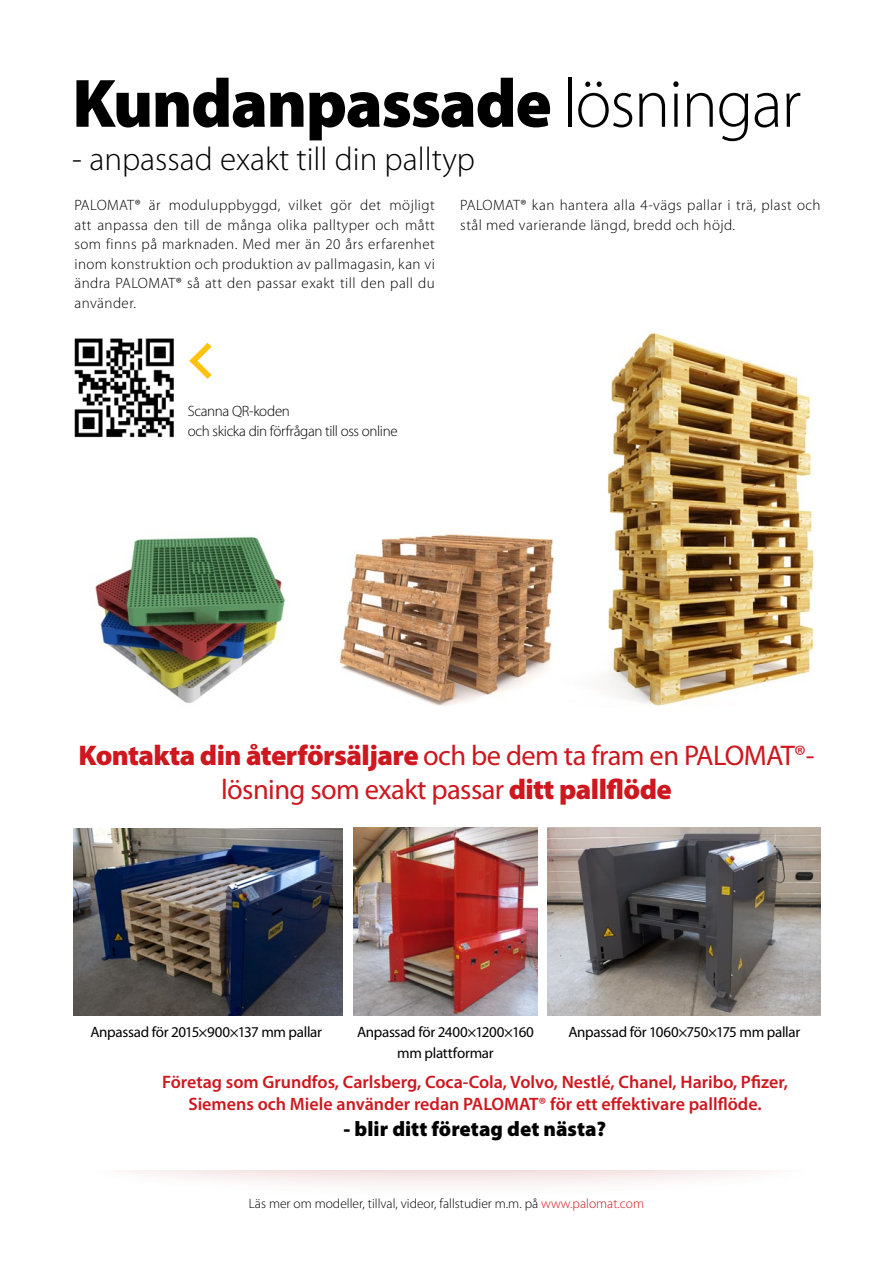
<style>
.page{position:relative;width:893px;height:1263px;background:#fff}
.page>*{position:absolute;margin:0;border:0;box-sizing:border-box;transform-origin:0 0}
.t1{font:900 69px "Myriad Pro";letter-spacing:-.02em;color:#000}
.t2{font:300 33px "Myriad Pro";color:#000}
.t3{font:28.5px/34.2px "Myriad Pro";letter-spacing:-.02em;color:#ce171e;text-align:center}
.t4{font:900 21px "Myriad Pro";color:#000}
.t5{font:600 18px/21.6px "Myriad Pro";color:#ce171e;text-align:center}
.broedSvensk{font:300 15px/19.5px "Myriad Pro";letter-spacing:.03em;color:#000;text-align:justify}
.drivkraft{font:15px/21px "Myriad Pro";letter-spacing:-.02em;color:#000;text-align:center}
.drivkraft-2{font:300 15px "Myriad Pro";letter-spacing:-.025em;color:#000}
.t6{font:300 13.5px "Myriad Pro";color:#000}
.s1{font-weight:300}
.s2{font-weight:900}
.s3{color:#ce171e}
</style>
<div class="page">
<div style="left:68px;top:1078px;width:765px;height:121px;background:#a92422;opacity:.75"></div>
<div style="left:36px;top:1080px;width:828px;height:89px;background:#fff"></div>
<img style="left:74px;top:338px;width:100px;height:100px">
<img style="left:354px;top:827px;width:183px;height:188px">
<img style="left:73px;top:828px;width:270px;height:187px">
<img style="left:548px;top:827px;width:273px;height:188px">
<svg style="left:189px;top:343px;width:23px;height:36px"></svg>
<img style="left:95px;top:536px;width:190px;height:167px">
<img style="left:605px;top:333px;width:210px;height:373px">
<img style="left:339px;top:534px;width:215px;height:172px">
<p class="t1" style="left:72px;top:64px;width:730px">Kundanpassade <span class="s1">lösningar</span></p>
<p class="t2" style="left:72px;top:141px;width:404px">- anpassad exakt till din palltyp</p>
<p class="broedSvensk" style="left:74px;top:196px;width:362px">PALOMAT® är moduluppbyggd, vilket gör det möjligt att anpassa den till de många olika palltyper och mått som finns på marknaden. Med mer än 20 års erfarenhet inom konstruktion och produktion av pallmagasin, kan vi ändra PALOMAT® så att den passar exakt till den pall du använder.</p>
<p class="broedSvensk" style="left:460px;top:196px;width:362px">PALOMAT® kan hantera alla 4-vägs pallar i trä, plast och stål med varierande längd, bredd och höjd.</p>
<p class="drivkraft-2" style="left:188px;top:403px;width:104px">Scanna QR-koden</p>
<p class="drivkraft-2" style="left:188px;top:423px;width:211px">och skicka din förfrågan till oss online</p>
<p class="t3" style="left:79px;top:737px;width:737px"><span class="s2">Kontakta din återförsäljare</span> och be dem ta fram en PALOMAT®- lösning som exakt passar <span class="s2">ditt pallflöde</span></p>
<p class="drivkraft" style="left:90px;top:1021px;width:233px">Anpassad för 2015×900×137 mm pallar</p>
<p class="drivkraft" style="left:357px;top:1021px;width:178px">Anpassad för 2400×1200×160 mm plattformar</p>
<p class="drivkraft" style="left:568px;top:1021px;width:233px">Anpassad för 1060×750×175 mm pallar</p>
<p class="t5" style="left:162px;top:1071px;width:627px">Företag som Grundfos, Carlsberg, Coca-Cola, Volvo, Nestlé, Chanel, Haribo, Pfizer,<br>Siemens och Miele använder redan PALOMAT® för ett effektivare pallflöde.</p>
<p class="t4" style="left:344px;top:1117px;width:264px">- blir ditt företag det nästa?</p>
<p class="t6" style="left:249px;top:1196px;width:397px">Läs mer om modeller, tillval, videor, fallstudier m.m. på <span class="s3">www.palomat.com</span></p>
</div>
